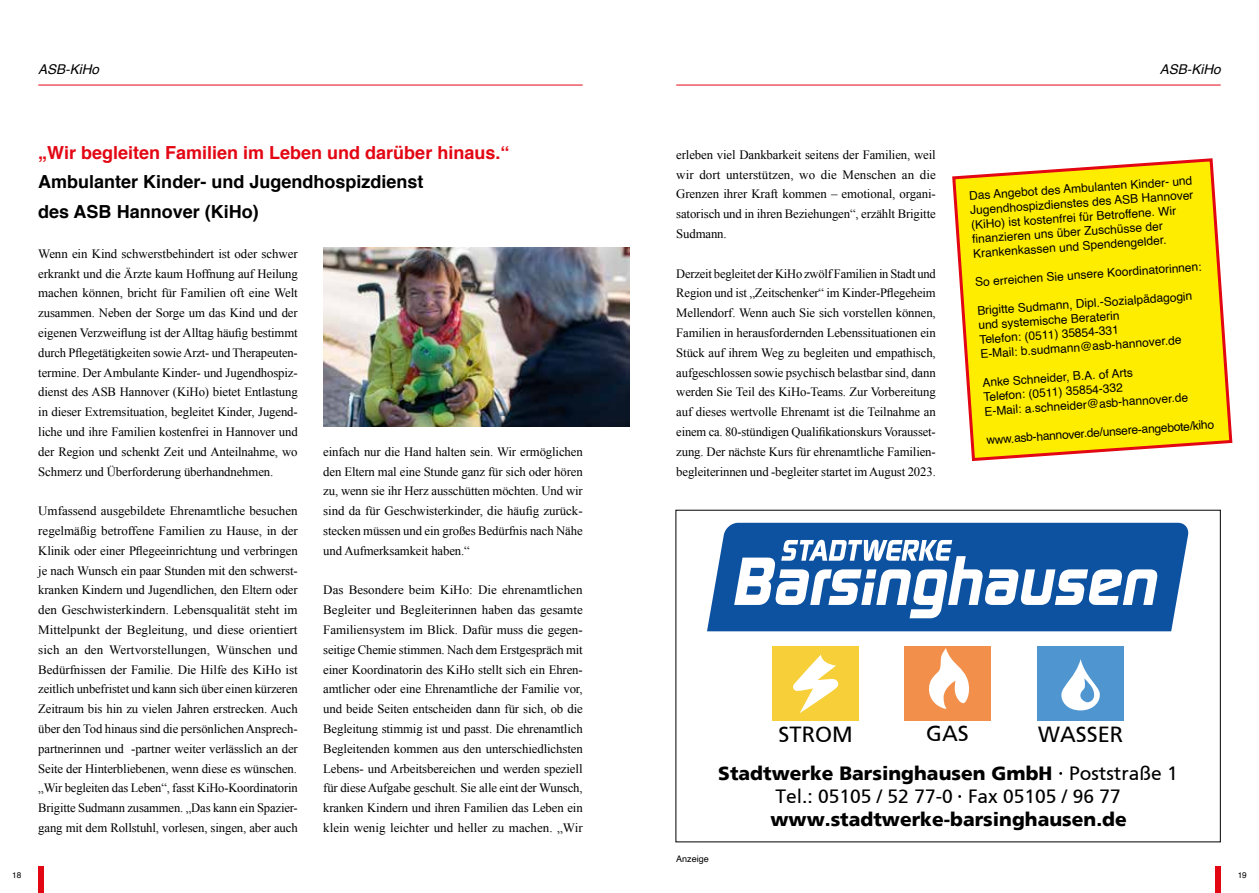
<style>
.page{position:relative;width:1259px;height:893px;background:#fff}
.page>*{position:absolute;margin:0;border:0;box-sizing:border-box;transform-origin:0 0}
.t1{font:21.9px "Frutiger 55 Roman";color:#000}
.t2{font:900 19.2px "Frutiger 75";color:#000}
.t3{font:19.2px "Frutiger 55 Roman";color:#000}
.t4{font:700 18px/29.7px "Helvetica";color:#000}
.t5{font:700 18px "Helvetica";color:#e30613}
.t6{font:italic 13.5px "Helvetica";color:#000}
.t7{font:12.75px/19.8px "Times New Roman";letter-spacing:-.01em;color:#000;text-align:justify}
.t8{font:12px/14.4px "Helvetica";color:#000}
.t9{font:9px "Helvetica";color:#000}
.t10{font:8.25px "Helvetica";color:#000}
.s1{font-family:"Frutiger 55 Roman";font-weight:400}
</style>
<div class="page">
<div style="left:772px;top:646px;width:87px;height:75px;background:#f7cf38"></div>
<svg style="left:793px;top:655px;width:46px;height:58px"></svg>
<div style="left:904px;top:646px;width:86px;height:75px;background:#f28f4a"></div>
<svg style="left:929px;top:648px;width:40px;height:61px"></svg>
<div style="left:1037px;top:646px;width:86px;height:75px;background:#4f96d1"></div>
<svg style="left:1061px;top:659px;width:39px;height:51px"></svg>
<svg style="left:707px;top:523px;width:482px;height:108px;background:#2664aa"></svg>
<svg style="left:734px;top:540px;width:423px;height:78px"></svg>
<svg style="left:952px;top:158px;width:281px;height:304px;background:#fde621"></svg>
<img style="left:323px;top:248px;width:306px;height:178px">
<hr style="left:38px;top:85px;width:545px;height:1px;background:#e30613">
<div style="left:1214px;top:866px;width:6px;height:27px;background:#e30613"></div>
<div style="left:38px;top:866px;width:6px;height:27px;background:#e30613"></div>
<hr style="left:676px;top:85px;width:544px;height:1px;background:#e30613">
<p class="t6" style="left:38px;top:59px;width:62px">ASB-KiHo</p>
<p class="t6" style="left:1160px;top:59px;width:62px">ASB-KiHo</p>
<h3 class="t5" style="left:38px;top:138px;width:472px">„Wir begleiten Familien im Leben und darüber hinaus.“</h3>
<h3 class="t4" style="left:38px;top:167px;width:387px">Ambulanter Kinder- und Jugendhospizdienst des ASB Hannover (KiHo)</h3>
<p class="t7" style="left:38px;top:243px;width:261px">Wenn ein Kind schwerstbehindert ist oder schwer erkrankt und die Ärzte kaum Hoffnung auf Heilung machen können, bricht für Familien oft eine Welt zusammen. Neben der Sorge um das Kind und der eigenen Verzweiflung ist der Alltag häufig bestimmt durch Pflegetätigkeiten sowieArzt- und Therapeuten&shy;termine. Der Ambulante Kinder- und Jugendhospiz&shy;dienst des ASB Hannover (KiHo) bietet Entlastung in dieser Extremsituation, begleitet Kinder, Jugend&shy;liche und ihre Familien kostenfrei in Hannover und der Region und schenkt Zeit und Anteilnahme, wo Schmerz und Überforderung überhandnehmen.</p>
<p class="t7" style="left:38px;top:501px;width:261px">Umfassend ausgebildete Ehrenamtliche besuchen regelmäßig betroffene Familien zu Hause, in der Klinik oder einer Pflegeeinrichtung und verbringen je nach Wunsch ein paar Stunden mit den schwerst&shy;kranken Kindern und Jugendlichen, den Eltern oder den Geschwisterkindern. Lebensqualität steht im Mittelpunkt der Begleitung, und diese orientiert sich an den Wertvorstellungen, Wünschen und Bedürfnissen der Familie. Die Hilfe des KiHo ist zeitlich unbefristet und kann sich über einen kürzeren Zeitraum bis hin zu vielen Jahren erstrecken. Auch über den Tod hinaus sind die persönlichen Ansprech&shy;partnerinnen und -partner weiter verlässlich an der Seite der Hinterbliebenen, wenn diese es wünschen. „Wir begleiten das Leben“, fasst KiHo-Koordinatorin Brigitte Sudmann zusammen. „Das kann ein Spazier&shy;gang mit dem Rollstuhl, vorlesen, singen, aber auch</p>
<p class="t7" style="left:323px;top:441px;width:261px">einfach nur die Hand halten sein. Wir ermöglichen den Eltern mal eine Stunde ganz für sich oder hören zu, wenn sie ihr Herz ausschütten möchten. Und wir sind da für Geschwisterkinder, die häufig zurück&shy;stecken müssen und ein großes Bedürfnis nach Nähe und Aufmerksamkeit haben.“</p>
<p class="t7" style="left:323px;top:580px;width:261px">Das Besondere beim KiHo: Die ehrenamtlichen Begleiter und Begleiterinnen haben das gesamte Familiensystem im Blick. Dafür muss die gegen&shy;seitige Chemie stimmen. Nach dem Erstgespräch mit einer Koordinatorin des KiHo stellt sich ein Ehren&shy;amtlicher oder eine Ehrenamtliche der Familie vor, und beide Seiten entscheiden dann für sich, ob die Begleitung stimmig ist und passt. Die ehrenamtlich Begleitenden kommen aus den unterschiedlichsten Lebens- und Arbeitsbereichen und werden speziell für diese Aufgabe geschult. Sie alle eint der Wunsch, kranken Kindern und ihren Familien das Leben ein klein wenig leichter und heller zu machen. „Wir</p>
<p class="t7" style="left:676px;top:144px;width:261px">erleben viel Dankbarkeit seitens der Familien, weil wir dort unterstützen, wo die Menschen an die Grenzen ihrer Kraft kommen – emotional, organi&shy;satorisch und in ihren Beziehungen“, erzählt Brigitte Sudmann.</p>
<p class="t7" style="left:676px;top:263px;width:261px">Derzeit begleitet der KiHo zwölf Familien in Stadt und Region und ist „Zeitschenker“ im Kinder--Pflegeheim Mellendorf. Wenn auch Sie sich vorstellen können, Familien in herausfordernden Lebenssituationen ein Stück auf ihrem Weg zu begleiten und empathisch, aufgeschlossen sowie psychisch belastbar sind, dann werden Sie Teil des KiHo-Teams. Zur Vorbereitung auf dieses wertvolle Ehrenamt ist die Teilnahme an einem ca. 80-stündigen Qualifikationskurs Vorausset&shy;zung. Der nächste Kurs für ehrenamtliche Familien&shy;begleiterinnen und -begleiter startet im August 2023.</p>
<p class="t8" style="left:969px;top:189px;width:225px;rotate:-4deg">Das Angebot des Ambulanten Kinder- und Jugendhospizdienstes des ASB Hannover (KiHo) ist kostenfrei für Betroffene. Wir<br>fi nanzieren uns über Zuschüsse der Krankenkassen und Spendengelder.</p>
<p class="t8" style="left:975px;top:275px;width:228px;rotate:-4deg">So erreichen Sie unsere Koordinatorinnen:</p>
<p class="t8" style="left:977px;top:304px;width:217px;rotate:-4deg">Brigitte Sudmann, Dipl.-Sozialpädagogin und systemische Beraterin<br>Telefon: (0511) 35854-331<br>E-Mail: b.sudmann@asb-hannover.de</p>
<p class="t8" style="left:982px;top:376px;width:206px;rotate:-4deg">Anke Schneider, B.A. of Arts<br>Telefon: (0511) 35854-332<br>E-Mail: a.schneider@asb-hannover.de</p>
<p class="t8" style="left:986px;top:433px;width:230px;rotate:-4deg">www.asb-hannover.de/unsere-angebote/kiho</p>
<h1 class="t1" style="left:778px;top:722px;width:76px">STROM</h1>
<h1 class="t1" style="left:926px;top:721px;width:44px">GAS</h1>
<h1 class="t1" style="left:1038px;top:722px;width:87px">WASSER</h1>
<p class="t9" style="left:676px;top:852px;width:34px">Anzeige</p>
<h2 class="t2" style="left:718px;top:762px;width:461px">Stadtwerke Barsinghausen GmbH <span class="s1">Poststraße 1</span></h2>
<h2 class="t3" style="left:775px;top:785px;width:347px">Tel.: 05105 / 52 77-0 Fax 05105 / 96 77</h2>
<h2 class="t2" style="left:770px;top:808px;width:358px">www.stadtwerke-barsinghausen.de</h2>
<p class="t10" style="left:12px;top:869px;width:11px">18</p>
<p class="t10" style="left:1237px;top:869px;width:11px">19</p>
</div>
